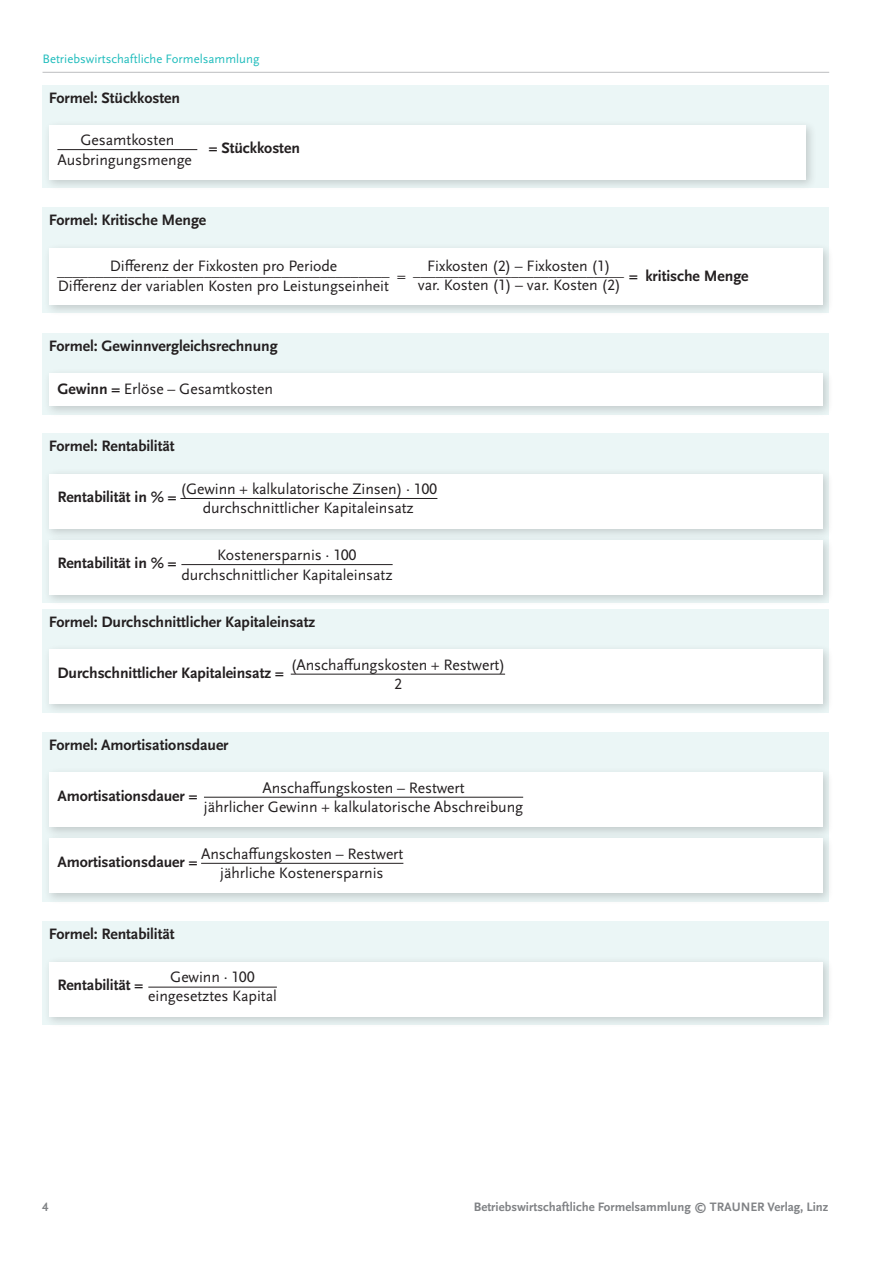
<style>
.page{position:relative;width:893px;height:1263px;background:#fff}
.page>*{position:absolute;margin:0;border:0;box-sizing:border-box;transform-origin:0 0}
.t1{font:15.75px/19.5px "Scala Sans Pro";letter-spacing:-.005em;color:#231f20;text-align:center}
.t2{font:700 15.75px "Scala Sans Pro";letter-spacing:-.005em;color:#231f20}
.t3{font:13.35px "Scala Sans Pro";color:#231f20;scale:1.17 1}
.t4{font:13.35px "Scala Sans Pro";color:#231f20;scale:1.14 1}
.t5{font:700 12.75px "Scala Sans Pro";color:#808285}
.t6{font:12.75px "Scala Sans Pro";color:#21bdbd}
.s1{font-weight:700}
</style>
<div class="page">
<hr style="left:43px;top:72px;width:786px;height:1px;background:#bcbdc0">
<div style="left:43px;top:85px;width:786px;height:103px;background:#ebf6f6"></div>
<div style="left:43px;top:120px;width:774px;height:71px;background:#231f20;opacity:.2"></div>
<div style="left:49px;top:125px;width:757px;height:54px;background:#fff"></div>
<hr style="left:57px;top:149px;width:140px;height:1px;background:#231f20">
<div style="left:43px;top:207px;width:786px;height:106px;background:#ebf6f6"></div>
<div style="left:44px;top:243px;width:790px;height:73px;background:#231f20;opacity:.2"></div>
<div style="left:49px;top:248px;width:774px;height:57px;background:#fff"></div>
<div style="left:43px;top:333px;width:786px;height:81px;background:#ebf6f6"></div>
<div style="left:43px;top:368px;width:791px;height:49px;background:#231f20;opacity:.2"></div>
<div style="left:49px;top:373px;width:774px;height:33px;background:#fff"></div>
<div style="left:43px;top:433px;width:786px;height:170px;background:#ebf6f6"></div>
<div style="left:43px;top:468px;width:791px;height:72px;background:#231f20;opacity:.2"></div>
<div style="left:49px;top:474px;width:774px;height:54px;background:#fff"></div>
<hr style="left:180px;top:498px;width:257px;height:1px;background:#231f20">
<div style="left:43px;top:535px;width:791px;height:71px;background:#231f20;opacity:.2"></div>
<div style="left:49px;top:540px;width:774px;height:54px;background:#fff"></div>
<hr style="left:181px;top:564px;width:212px;height:1px;background:#231f20">
<div style="left:43px;top:609px;width:786px;height:103px;background:#ebf6f6"></div>
<div style="left:43px;top:644px;width:791px;height:71px;background:#231f20;opacity:.2"></div>
<div style="left:49px;top:649px;width:774px;height:55px;background:#fff"></div>
<hr style="left:291px;top:674px;width:214px;height:1px;background:#231f20">
<div style="left:43px;top:732px;width:786px;height:170px;background:#ebf6f6"></div>
<div style="left:43px;top:767px;width:791px;height:71px;background:#231f20;opacity:.2"></div>
<div style="left:49px;top:773px;width:774px;height:54px;background:#fff"></div>
<hr style="left:204px;top:797px;width:319px;height:1px;background:#231f20">
<div style="left:43px;top:833px;width:791px;height:72px;background:#231f20;opacity:.2"></div>
<div style="left:49px;top:839px;width:774px;height:54px;background:#fff"></div>
<hr style="left:201px;top:863px;width:202px;height:1px;background:#231f20">
<div style="left:43px;top:921px;width:786px;height:104px;background:#ebf6f6"></div>
<div style="left:43px;top:956px;width:791px;height:72px;background:#231f20;opacity:.2"></div>
<div style="left:49px;top:962px;width:774px;height:54px;background:#fff"></div>
<hr style="left:148px;top:987px;width:129px;height:1px;background:#231f20">
<p class="t6" style="left:43px;top:51px;width:218px">Betriebswirtschaftliche Formelsammlung</p>
<p class="t2" style="left:49px;top:89px;width:133px">Formel: Stückkosten</p>
<p class="t1" style="left:81px;top:130px;width:95px">Gesamtkosten</p>
<p class="t1" style="left:57px;top:150px;width:136px">Ausbringungsmenge</p>
<p class="t2" style="left:209px;top:138px;width:93px">= Stückkosten</p>
<p class="t2" style="left:49px;top:211px;width:159px">Formel: Kritische Menge</p>
<p class="t1" style="left:110px;top:256px;width:229px">Differenz der Fixkosten pro Periode</p>
<p class="t3" style="left:57px;top:265px;width:286px">___________________________________________</p>
<p class="t1" style="left:58px;top:276px;width:333px">Differenz der variablen Kosten pro Leistungseinheit</p>
<p class="t1" style="left:427px;top:256px;width:185px">Fixkosten (2) – Fixkosten (1)</p>
<p class="t4" style="left:413px;top:265px;width:187px">____________________________</p>
<p class="t1" style="left:418px;top:275px;width:204px">var. Kosten (1) – var. Kosten (2)</p>
<p class="t2" style="left:629px;top:267px;width:121px">= kritische Menge</p>
<p class="t1" style="left:397px;top:266px;width:10px">=</p>
<p class="t2" style="left:49px;top:337px;width:230px">Formel: Gewinnvergleichsrechnung</p>
<p class="t1" style="left:57px;top:379px;width:217px"><span class="s1">Gewinn =</span> Erlöse – Gesamtkosten</p>
<p class="t2" style="left:49px;top:437px;width:127px">Formel: Rentabilität</p>
<p class="t2" style="left:57px;top:488px;width:121px">Rentabilität in % =</p>
<p class="t1" style="left:180px;top:479px;width:259px">(Gewinn + kalkulatorische Zinsen) · 100 durchschnittlicher Kapitaleinsatz</p>
<p class="t2" style="left:57px;top:554px;width:121px">Rentabilität in % =</p>
<p class="t1" style="left:181px;top:545px;width:213px">Kostenersparnis · 100 durchschnittlicher Kapitaleinsatz</p>
<p class="t2" style="left:49px;top:613px;width:268px">Formel: Durchschnittlicher Kapitaleinsatz</p>
<p class="t2" style="left:57px;top:664px;width:228px">Durchschnittlicher Kapitaleinsatz =</p>
<p class="t1" style="left:291px;top:655px;width:216px">(Anschaffungskosten + Restwert)<br>2</p>
<p class="t2" style="left:49px;top:736px;width:181px">Formel: Amortisationsdauer</p>
<p class="t2" style="left:57px;top:787px;width:141px">Amortisationsdauer =</p>
<p class="t1" style="left:204px;top:778px;width:321px">Anschaffungskosten – Restwert<br>jährlicher Gewinn + kalkulatorische Abschreibung</p>
<p class="t2" style="left:57px;top:853px;width:141px">Amortisationsdauer =</p>
<p class="t1" style="left:201px;top:844px;width:204px">Anschaffungskosten – Restwert jährliche Kostenersparnis</p>
<p class="t2" style="left:49px;top:925px;width:127px">Formel: Rentabilität</p>
<p class="t2" style="left:57px;top:976px;width:87px">Rentabilität =</p>
<p class="t1" style="left:148px;top:967px;width:130px">Gewinn · 100 eingesetztes Kapital</p>
<p class="t5" style="left:42px;top:1199px;width:8px">4</p>
<p class="t5" style="left:474px;top:1199px;width:356px">Betriebswirtschaftliche Formelsammlung © TRAUNER Verlag, Linz</p>
</div>
